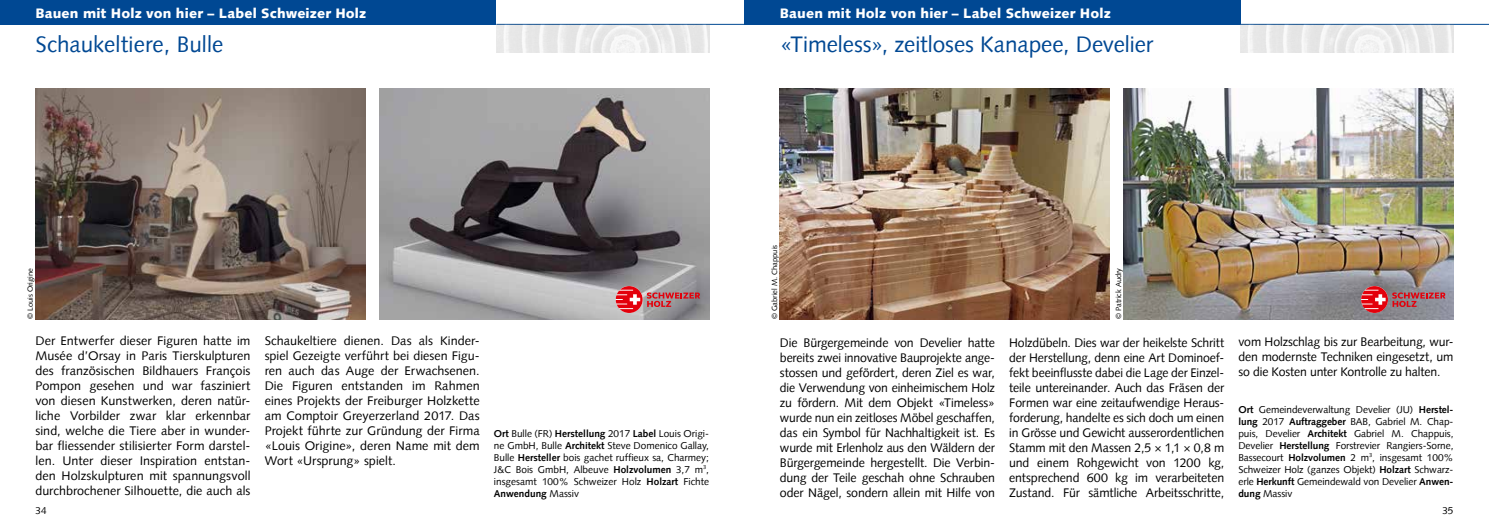
<style>
.page{position:relative;width:1489px;height:525px;background:#fff}
.page>*{position:absolute;margin:0;border:0;box-sizing:border-box;transform-origin:0 0}
.t1{font:22.5px "Syntax";color:#004893}
.t2{font:900 13.75px "Syntax";letter-spacing:.01em;color:#fff}
.t3{font:12.5px/15px "Syntax";letter-spacing:-.005em;color:#000;text-align:justify}
.t4{font:10px/12px "Syntax";letter-spacing:-.005em;color:#000}
.t5{font:7.5px "Syntax";color:#000}
.s1{font-weight:700}
</style>
<div class="page">
<div style="left:0;top:0;width:496px;height:25px;background:#004893"></div>
<div style="left:744px;top:0;width:496px;height:25px;background:#004893"></div>
<hr style="left:496px;top:24px;width:992px;height:1px;background:#004893">
<img style="left:496px;top:25px;width:213px;height:27px">
<img style="left:1240px;top:25px;width:213px;height:27px">
<img style="left:1123px;top:89px;width:330px;height:230px">
<img style="left:35px;top:89px;width:330px;height:230px">
<img style="left:780px;top:89px;width:329px;height:230px">
<img style="left:379px;top:89px;width:330px;height:230px">
<svg style="left:615px;top:286px;width:85px;height:27px;background:#b77176"></svg>
<svg style="left:1360px;top:286px;width:85px;height:27px;background:#ab666e"></svg>
<p class="t2" style="left:35px;top:5px;width:332px">Bauen mit Holz von hier – Label Schweizer Holz</p>
<p class="t2" style="left:780px;top:5px;width:332px">Bauen mit Holz von hier – Label Schweizer Holz</p>
<h1 class="t1" style="left:35px;top:31px;width:189px">Schaukeltiere, Bulle</h1>
<h1 class="t1" style="left:780px;top:31px;width:375px">«Timeless», zeitloses Kanapee, Develier</h1>
<p class="t5" style="left:26px;top:319px;width:53px;rotate:-90deg">© Louis Origine</p>
<p class="t3" style="left:35px;top:333px;width:216px">Der Entwerfer dieser Figuren hatte im Musée d’Orsay in Paris Tierskulpturen des französischen Bildhauers François Pompon gesehen und war fasziniert von diesen Kunstwerken, deren natür&shy;liche Vorbilder zwar klar erkennbar sind, welche die Tiere aber in wunder&shy;bar fliessender stilisierter Form darstel&shy;len. Unter dieser Inspiration entstan&shy;den Holzskulpturen mit spannungsvoll durchbrochener Silhouette, die auch als</p>
<p class="t5" style="left:770px;top:319px;width:76px;rotate:-90deg">© Gabriel M. Chappuis</p>
<p class="t5" style="left:1114px;top:319px;width:53px;rotate:-90deg">© Patrick Audry</p>
<p class="t3" style="left:265px;top:333px;width:216px">Schaukeltiere dienen. Das als Kinder&shy;spiel Gezeigte verführt bei diesen Figu&shy;ren auch das Auge der Erwachsenen.<br>Die Figuren entstanden im Rahmen eines Projekts der Freiburger Holzkette am Comptoir Greyerzerland 2017. Das Projekt führte zur Gründung der Firma «Louis Origine», deren Name mit dem Wort «Ursprung» spielt.</p>
<p class="t3" style="left:1238px;top:334px;width:216px">vom Holzschlag bis zur Bearbeitung, wur&shy;den modernste Techniken eingesetzt, um so die Kosten unter Kontrolle zu halten.</p>
<p class="t3" style="left:780px;top:334px;width:216px">Die Bürgergemeinde von Develier hatte bereits zwei innovative Bauprojekte ange&shy;stossen und gefördert, deren Ziel es war, die Verwendung von einheimischem Holz zu fördern. Mit dem Objekt «Timeless» wurde nun ein zeitloses Möbel geschaffen, das ein Symbol für Nachhaltigkeit ist. Es wurde mit Erlenholz aus den Wäldern der Bürgergemeinde hergestellt. Die Verbin&shy;dung der Teile geschah ohne Schrauben oder Nägel, sondern allein mit Hilfe von</p>
<p class="t3" style="left:1009px;top:334px;width:216px">Holzdübeln. Dies war der heikelste Schritt der Herstellung, denn eine Art Dominoef&shy;fekt beeinflusste dabei die Lage der Einzel&shy;teile untereinander. Auch das Fräsen der Formen war eine zeitaufwendige Heraus&shy;forderung, handelte es sich doch um einen in Grösse und Gewicht ausserordentlichen Stamm mit den Massen 2,5 × 1,1 × 0,8 m und einem Rohgewicht von 1200 kg, entsprechend 600 kg im verarbeiteten Zustand. Für sämtliche Arbeitsschritte,</p>
<p class="t4" style="left:1238px;top:403px;width:216px"><span class="s1">Ort</span> Gemeindeverwaltung Develier (JU) <span class="s1">Herstel&shy;lung</span> 2017 <span class="s1">Auftraggeber</span> BAB, Gabriel M. Chap&shy;puis, Develier <span class="s1">Architekt</span> Gabriel M. Chappuis, Develier <span class="s1">Herstellung</span> Forstrevier Rangiers-Sorne, Bassecourt <span class="s1">Holzvolumen</span> 2 m<sup>3</sup>, insgesamt 100% Schweizer Holz (ganzes Objekt) <span class="s1">Holzart</span> Schwarz&shy;erle <span class="s1">Herkunft</span> Gemeindewald von Develier <span class="s1">Anwen&shy;dung</span> Massiv</p>
<p class="t4" style="left:494px;top:427px;width:216px;text-align:justify"><span class="s1">Ort</span> Bulle (FR) <span class="s1">Herstellung</span> 2017 <span class="s1">Label</span> Louis Origi&shy;ne GmbH, Bulle <span class="s1">Architekt</span> Steve Domenico Gallay, Bulle <span class="s1">Hersteller</span> bois gachet ruffieux sa, Charmey; J&amp;C Bois GmbH, Albeuve <span class="s1">Holzvolumen</span> 3,7 m<sup>3</sup>, insgesamt 100% Schweizer Holz <span class="s1">Holzart</span> Fichte <span class="s1">Anwendung</span> Massiv</p>
<p class="t4" style="left:35px;top:504px;width:13px">34</p>
<p class="t4" style="left:1442px;top:504px;width:13px">35</p>
</div>
